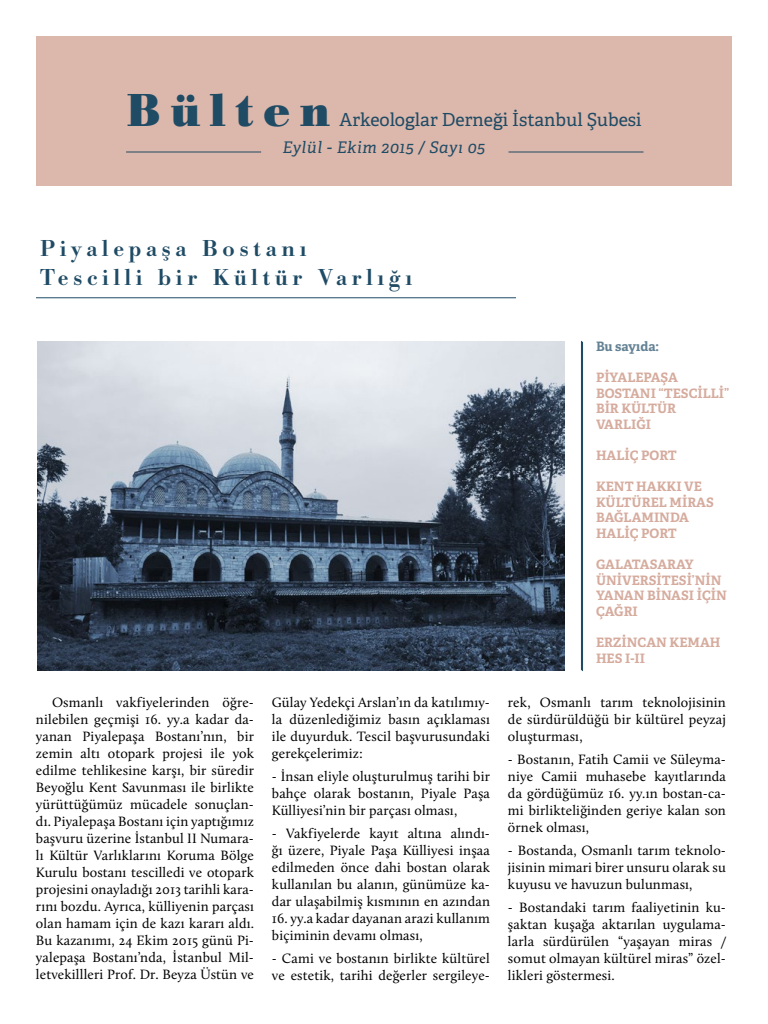
<style>
.page{position:relative;width:768px;height:1024px;background:#fff}
.page>*{position:absolute;margin:0;border:0;box-sizing:border-box;transform-origin:0 0}
.t1{font:700 48px "Bodoni URW";letter-spacing:.2em;color:#1f4b65}
.t2{font:500 24px/28.8px "Bodoni URW";letter-spacing:.2em;color:#1f4b65}
.t3{font:18px "Adelle PE";color:#1f4b65}
.t4{font:italic 16px "Adelle PE";letter-spacing:.04em;color:#1f4b65}
.t5{font:14px/17px "Calluna";letter-spacing:.01em;color:#000;text-align:justify}
.t6{font:700 13px/15.6px "Adelle PE";color:#c48773}
.t7{font:700 13px "Adelle PE";letter-spacing:-.005em;color:#1f4b65}
</style>
<div class="page">
<hr style="left:36px;top:298px;width:480px;height:1px;background:#1f4b65">
<div style="left:36px;top:36px;width:696px;height:150px;background:#dcb7ab"></div>
<hr style="left:126px;top:152px;width:135px;height:1px;background:#1f4b65">
<hr style="left:509px;top:152px;width:135px;height:1px;background:#1f4b65">
<svg style="left:581px;top:341px;width:2px;height:330px"></svg>
<img style="left:37px;top:341px;width:528px;height:329px">
<h1 class="t1" style="left:126px;top:82px;width:205px">Bülten</h1>
<p class="t3" style="left:340px;top:106px;width:304px">Arkeologlar Derneği İstanbul Şubesi</p>
<p class="t4" style="left:282px;top:135px;width:204px">Eylül - Ekim 2015 / Sayı 05</p>
<h2 class="t2" style="left:40px;top:235px;width:374px">Piyalepaşa Bostanı<br>Tescilli bir Kültür Varlığı</h2>
<p class="t5" style="left:36px;top:694px;width:220px;text-indent:16px">Osmanlı vakfiyelerinden öğre&shy;nilebilen geçmişi 16. yy.a kadar da&shy;yanan Piyalepaşa Bostanı’nın, bir zemin altı otopark projesi ile yok edilme tehlikesine karşı, bir süredir Beyoğlu Kent Savunması ile birlikte yürüttüğümüz mücadele sonuçlan&shy;dı. Piyalepaşa Bostanı için yaptığımız başvuru üzerine İstanbul II Numara&shy;lı Kültür Varlıklarını Koruma Bölge Kurulu bostanı tescilledi ve otopark projesini onayladığı 2013 tarihli kara&shy;rını bozdu. Ayrıca, külliyenin parçası olan hamam için de kazı kararı aldı.<br>Bu kazanımı, 24 Ekim 2015 günü Pi&shy;yalepaşa Bostanı’nda, İstanbul Mil&shy;letvekillleri Prof. Dr. Beyza Üstün ve</p>
<p class="t5" style="left:272px;top:694px;width:220px">Gülay Yedekçi Arslan’ın da katılımıy&shy;la düzenlediğimiz basın açıklaması ile duyurduk. Tescil başvurusundaki gerekçelerimiz:</p>
<p class="t5" style="left:272px;top:768px;width:220px">- İnsan eliyle oluşturulmuş tarihi bir bahçe olarak bostanın, Piyale Paşa Külliyesi’nin bir parçası olması,</p>
<p class="t5" style="left:272px;top:825px;width:220px">- Vakfiyelerde kayıt altına alındı&shy;ğı üzere, Piyale Paşa Külliyesi inşaa edilmeden önce dahi bostan olarak kullanılan bu alanın, günümüze ka&shy;dar ulaşabilmiş kısmının en azından</p>
<p class="t5" style="left:272px;top:910px;width:220px">16. yy.a kadar dayanan arazi kullanım biçiminin devamı olması,</p>
<p class="t5" style="left:272px;top:950px;width:219px">- Cami ve bostanın birlikte kültürel ve estetik, tarihi değerler sergileye-</p>
<p class="t7" style="left:596px;top:337px;width:65px">Bu sayıda:</p>
<p class="t6" style="left:596px;top:369px;width:135px">PİYALEPAŞA<br>BOSTANI “TESCİLLİ”<br>BİR KÜLTÜR<br>VARLIĞI</p>
<p class="t6" style="left:596px;top:447px;width:82px">HALİÇ PORT</p>
<p class="t6" style="left:596px;top:478px;width:119px">KENT HAKKI VE<br>KÜLTÜREL MİRAS<br>BAĞLAMINDA<br>HALİÇ PORT</p>
<p class="t6" style="left:596px;top:556px;width:132px">GALATASARAY<br>ÜNİVERSİTESİ’NİN<br>YANAN BİNASI İÇİN<br>ÇAĞRI</p>
<p class="t6" style="left:596px;top:634px;width:126px">ERZİNCAN KEMAH<br>HES I-II</p>
<p class="t5" style="left:508px;top:694px;width:219px">rek, Osmanlı tarım teknolojisinin de sürdürüldüğü bir kültürel peyzaj oluşturması,</p>
<p class="t5" style="left:508px;top:751px;width:220px">- Bostanın, Fatih Camii ve Süleyma&shy;niye Camii muhasebe kayıtlarında da gördüğümüz 16. yy.ın bostan-ca&shy;mi birlikteliğinden geriye kalan son örnek olması,</p>
<p class="t5" style="left:508px;top:842px;width:220px">- Bostanda, Osmanlı tarım teknolo&shy;jisinin mimari birer unsuru olarak su kuyusu ve havuzun bulunması,</p>
<p class="t5" style="left:508px;top:899px;width:219px">- Bostandaki tarım faaliyetinin ku&shy;şaktan kuşağa aktarılan uygulama&shy;larla sürdürülen “yaşayan miras / somut olmayan kültürel miras” özel&shy;likleri göstermesi.</p>
</div>
